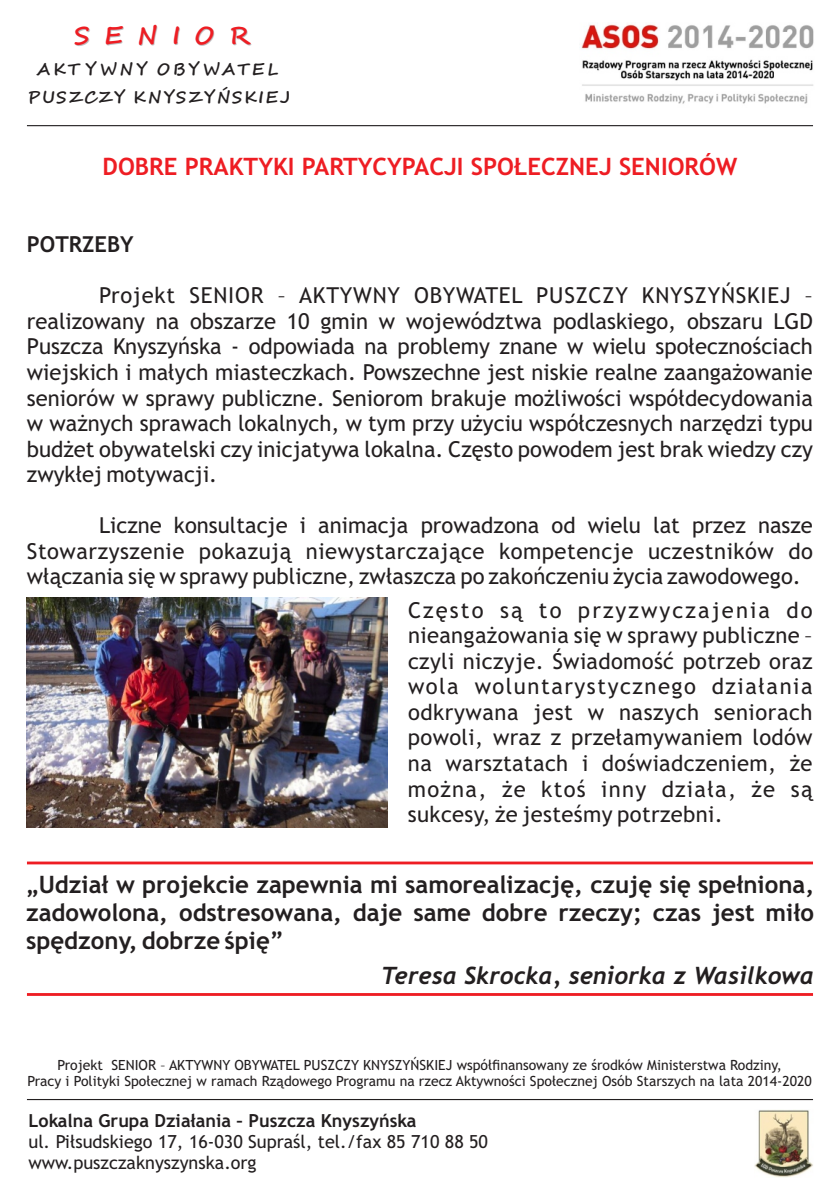
<style>
.page{position:relative;width:840px;height:1191px;background:#fff}
.page>*{position:absolute;margin:0;border:0;box-sizing:border-box;transform-origin:0 0}
.t1{font:24.6px "Segoe Script";letter-spacing:.59em;color:#ee1d23}
.t2{font:700 24px/27.8px "Trebuchet MS";color:#231f20;text-align:justify}
.t3{font:700 24px "Trebuchet MS";color:#ee1d23}
.t4{font:italic 700 24px "Trebuchet";color:#231f20}
.t5{font:22px/25.6px "Trebuchet MS";color:#231f20;text-align:justify}
.t6{font:700 22px "Trebuchet MS";color:#231f20}
.t7{font:18px/21px "Trebuchet MS";color:#231f20}
.t8{font:700 18px "Trebuchet MS";color:#231f20}
.t9{font:16.4px/28.2px "Segoe Script";letter-spacing:.105em;color:#231f20;text-align:center}
.t10{font:14px/16.2px "Trebuchet MS";color:#231f20;text-align:center}
</style>
<div class="page">
<img style="left:754px;top:1110px;width:58px;height:67px">
<img style="left:581px;top:24px;width:233px;height:80px">
<hr style="left:27px;top:125px;width:785px;height:1px;background:#231f20">
<hr style="left:27px;top:1099px;width:785px;height:1px;background:#231f20">
<img style="left:27px;top:597px;width:360px;height:230px">
<hr style="left:27px;top:861px;width:785px;height:3px;background:#ee1d23">
<hr style="left:27px;top:993px;width:785px;height:3px;background:#ee1d23">
<p class="t1" style="left:75px;top:26px;width:177px">SENIOR</p>
<p class="t9" style="left:28px;top:57px;width:264px">AKT YWNY OBYWATEL<br>PUSZCZY KNYSZYŃSKIEJ</p>
<p class="t3" style="left:102px;top:157px;width:636px">DOBRE PRAKTYKI PARTYCYPACJI SPOŁECZNEJ SENIORÓW</p>
<p class="t6" style="left:27px;top:236px;width:108px">POTRZEBY</p>
<p class="t5" style="left:27px;top:285px;width:787px;text-indent:72px">Projekt SENIOR – AKTYWNY OBYWATEL PUSZCZY KNYSZYŃSKIEJ – realizowany na obszarze 10 gmin w województwa podlaskiego, obszaru LGD Puszcza Knyszyńska - odpowiada na problemy znane w wielu społecznościach wiejskich i małych miasteczkach. Powszechne jest niskie realne zaangażowanie seniorów w sprawy publiczne. Seniorom brakuje możliwości współdecydowania w ważnych sprawach lokalnych, w tym przy użyciu współczesnych narzędzi typu budżet obywatelski czy inicjatywa lokalna. Często powodem jest brak wiedzy czy zwykłej motywacji.</p>
<p class="t5" style="left:27px;top:514px;width:787px;text-indent:72px">Liczne konsultacje i animacja prowadzona od wielu lat przez nasze Stowarzyszenie pokazują niewystarczające kompetencje uczestników do włączania się w sprawy publiczne, zwłaszcza po zakończeniu życia zawodowego.</p>
<p class="t5" style="left:408px;top:599px;width:406px">Często są to przyzwyczajenia do nieangażowania się w sprawy publiczne – czyli niczyje. Świadomość potrzeb oraz wola woluntarystycznego działania odkrywana jest w naszych seniorach powoli, wraz z przełamywaniem lodów na warsztatach i doświadczeniem, że można, że ktoś inny działa, że są sukcesy, że jesteśmy potrzebni.</p>
<p class="t2" style="left:26px;top:873px;width:789px">„Udział w projekcie zapewnia mi samorealizację, czuję się spełniona, zadowolona, odstresowana, daje same dobre rzeczy; czas jest miło spędzony, dobrze śpię”</p>
<p class="t4" style="left:381px;top:966px;width:434px">Teresa Skrocka, seniorka z Wasilkowa</p>
<p class="t10" style="left:28px;top:1057px;width:785px">Projekt SENIOR – AKTYWNY OBYWATEL PUSZCZY KNYSZYŃSKIEJ współfinansowany ze środków Ministerstwa Rodziny,<br>Pracy i Polityki Społecznej w ramach Rządowego Programu na rzecz Aktywności Społecznej Osób Starszych na lata 2014-2020</p>
<p class="t8" style="left:28px;top:1113px;width:389px">Lokalna Grupa Działania – Puszcza Knyszyńska</p>
<p class="t7" style="left:28px;top:1132px;width:461px">ul. Piłsudskiego 17, 16-030 Supraśl, tel./fax 85 710 88 50 www.puszczaknyszynska.org</p>
</div>
